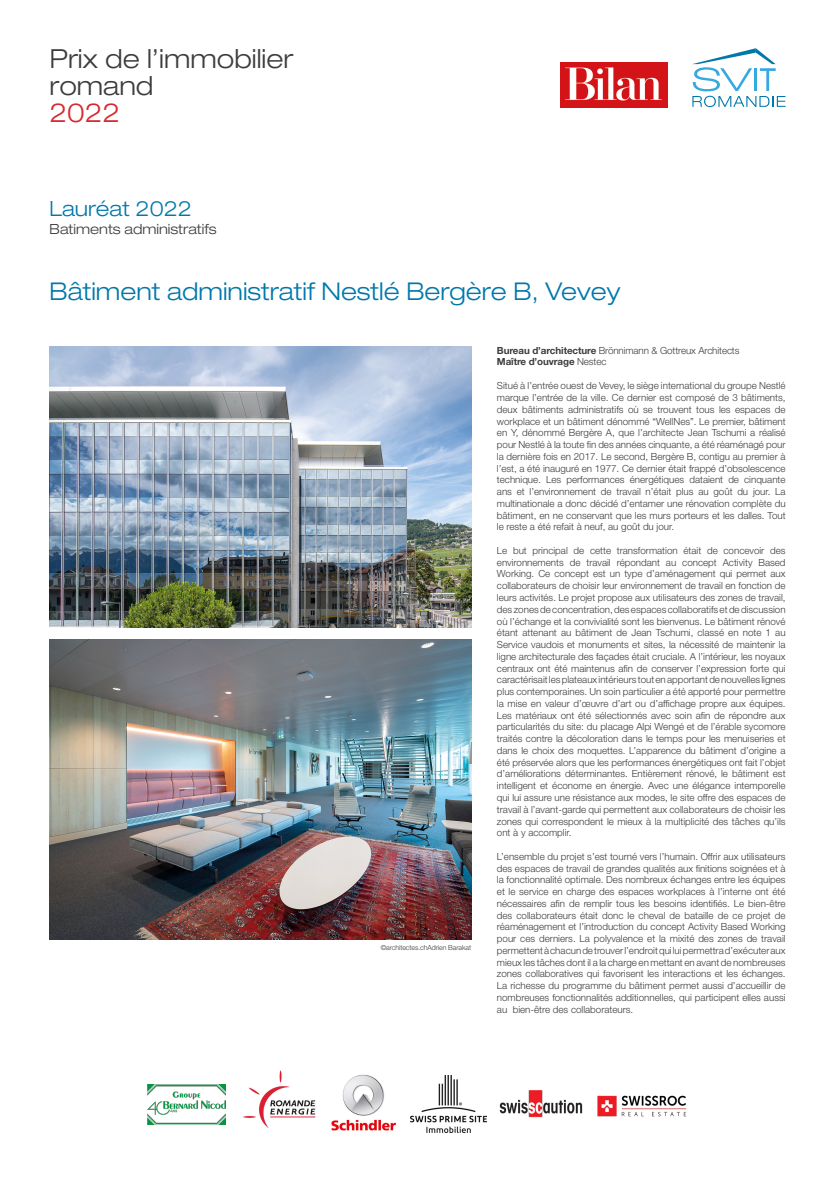
<style>
.page{position:relative;width:835px;height:1180px;background:#fff}
.page>*{position:absolute;margin:0;border:0;box-sizing:border-box;transform-origin:0 0}
.t1{font:300 expanded 26.32px/26.3px "Helvetica Neue LT Std";color:#3c3c3b}
.t2{font:300 expanded 26.32px "Helvetica Neue LT Std";color:#d8292e}
.t3{font:300 expanded 24.5px "Helvetica Neue LT Std";color:#0078ab}
.t4{font:300 expanded 21px "Helvetica Neue LT Std";color:#0078ab}
.t5{font:300 expanded 14px "Helvetica Neue LT Std";color:#3c3c3b}
.t6{font:300 9.8px/11.8px "Helvetica Neue LT Std";color:#3c3c3b;text-align:justify}
.t7{font:700 9.8px/11.8px "Helvetica Neue LT Std";letter-spacing:-.01em;color:#3c3c3b}
.t8{font:300 7px "Helvetica Neue LT Std";letter-spacing:-.01em;color:#3c3c3b}
.s1{font-weight:300}
</style>
<div class="page">
<svg style="left:692px;top:48px;width:93px;height:59px"></svg>
<img style="left:560px;top:63px;width:107px;height:44px">
<img style="left:50px;top:347px;width:421px;height:280px">
<img style="left:50px;top:639px;width:421px;height:300px">
<img style="left:331px;top:1074px;width:65px;height:56px">
<img style="left:147px;top:1084px;width:78px;height:40px">
<img style="left:410px;top:1075px;width:76px;height:58px">
<img style="left:597px;top:1095px;width:90px;height:22px">
<img style="left:499px;top:1090px;width:84px;height:28px">
<img style="left:243px;top:1070px;width:73px;height:58px">
<h1 class="t1" style="left:50px;top:46px;width:245px">Prix de l’immobilier romand</h1>
<h1 class="t2" style="left:50px;top:97px;width:72px">2022</h1>
<h3 class="t4" style="left:50px;top:196px;width:144px">Lauréat 2022</h3>
<h3 class="t5" style="left:50px;top:220px;width:168px">Batiments administratifs</h3>
<h2 class="t3" style="left:50px;top:276px;width:572px">Bâtiment administratif Nestlé Bergère B, Vevey</h2>
<p class="t8" style="left:380px;top:943px;width:92px">©architectes.chAdrien Barakat</p>
<p class="t7" style="left:497px;top:344px;width:244px">Bureau d’architecture <span class="s1">Brönnimann &amp; Gottreux Architects<br></span>Maître d’ouvrage <span class="s1">Nestec</span></p>
<p class="t6" style="left:497px;top:380px;width:290px">Situé à l’entrée ouest de Vevey, le siège international du groupe Nestlé marque l’entrée de la ville. Ce dernier est composé de 3 bâtiments, deux bâtiments administratifs où se trouvent tous les espaces de workplace et un bâtiment dénommé “WellNes”. Le premier, bâtiment en Y, dénommé Bergère A, que l’architecte Jean Tschumi a réalisé pour Nestlé à la toute fin des années cinquante, a été réaménagé pour la dernière fois en 2017. Le second, Bergère B, contigu au premier à l’est, a été inauguré en 1977. Ce dernier était frappé d’obsolescence technique. Les performances énergétiques dataient de cinquante ans et l’environnement de travail n’était plus au goût du jour. La multinationale a donc décidé d’entamer une rénovation complète du bâtiment, en ne conservant que les murs porteurs et les dalles. Tout le reste a été refait à neuf, au goût du jour.</p>
<p class="t6" style="left:497px;top:544px;width:290px">Le but principal de cette transformation était de concevoir des environnements de travail répondant au concept Activity Based Working. Ce concept est un type d’aménagement qui permet aux collaborateurs de choisir leur environnement de travail en fonction de leurs activités. Le projet propose aux utilisateurs des zones de travail, des zones de concentration, des espaces collaboratifs et de discussion où l’échange et la convivialité sont les bienvenus. Le bâtiment rénové étant attenant au bâtiment de Jean Tschumi, classé en note 1 au Service vaudois et monuments et sites, la nécessité de maintenir la ligne architecturale des façades était cruciale. A l’intérieur, les noyaux centraux ont été maintenus afin de conserver l’expression forte qui caractérisait les plateaux intérieurs tout en apportant de nouvelles lignes plus contemporaines. Un soin particulier a été apporté pour permettre la mise en valeur d’œuvre d’art ou d’affichage propre aux équipes.<br>Les matériaux ont été sélectionnés avec soin afin de répondre aux particularités du site: du placage Alpi Wengé et de l’érable sycomore traités contre la décoloration dans le temps pour les menuiseries et dans le choix des moquettes. L’apparence du bâtiment d’origine a été préservée alors que les performances énergétiques ont fait l’objet d’améliorations déterminantes. Entièrement rénové, le bâtiment est intelligent et économe en énergie. Avec une élégance intemporelle qui lui assure une résistance aux modes, le site offre des espaces de travail à l’avant-garde qui permettent aux collaborateurs de choisir les zones qui correspondent le mieux à la multiplicité des tâches qu’ils ont à y accomplir.</p>
<p class="t6" style="left:497px;top:850px;width:290px">L’ensemble du projet s’est tourné vers l’humain. Offrir aux utilisateurs des espaces de travail de grandes qualités aux finitions soignées et à la fonctionnalité optimale. Des nombreux échanges entre les équipes et le service en charge des espaces workplaces à l’interne ont été nécessaires afin de remplir tous les besoins identifiés. Le bien-être des collaborateurs était donc le cheval de bataille de ce projet de réaménagement et l’introduction du concept Activity Based Working pour ces derniers. La polyvalence et la mixité des zones de travail permettent à chacun de trouver l’endroit qui lui permettra d’exécuter aux mieux les tâches dont il a la charge en mettant en avant de nombreuses zones collaboratives qui favorisent les interactions et les échanges.<br>La richesse du programme du bâtiment permet aussi d’accueillir de nombreuses fonctionnalités additionnelles, qui participent elles aussi au bien-être des collaborateurs.</p>
</div>
